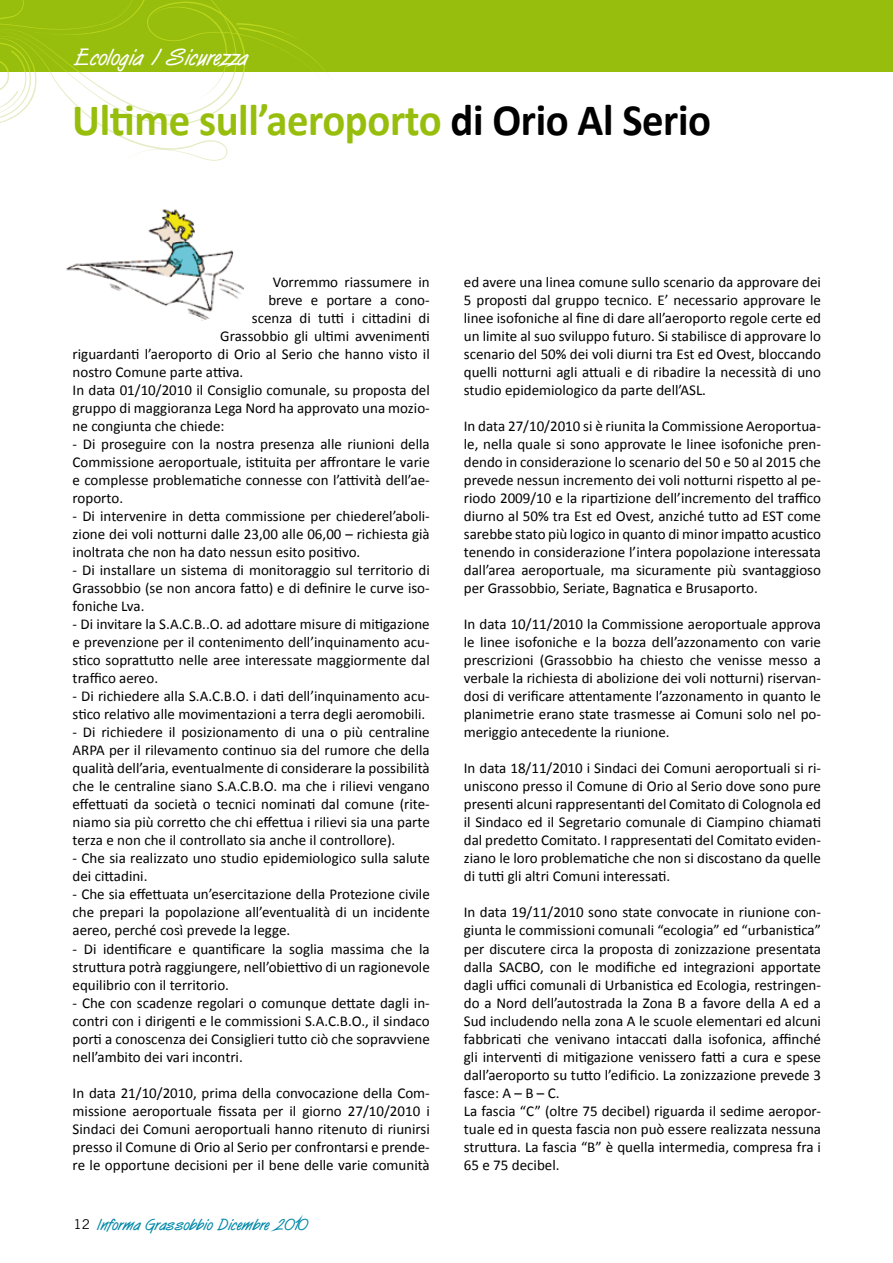
<style>
.page{position:relative;width:893px;height:1263px;background:#fff}
.page>*{position:absolute;margin:0;border:0;box-sizing:border-box;transform-origin:0 0}
.t1{font:700 45px "Calibri";letter-spacing:-.01em;color:#97be0d;scale:.95 1}
.t2{font:700 24px "Surfer";color:#fff}
.t3{font:700 16.5px "Surfer";color:#0088a9}
.t4{font:15px/18px "Calibri";color:#000;text-align:justify}
.s1{color:#000}
.s2{font-family:"Trade Gothic";font-weight:400;font-size:13.5px;color:#000}
</style>
<div class="page">
<img style="left:66px;top:209px;width:178px;height:112px">
<div style="left:0;top:0;width:893px;height:72px;background:#97be0d"></div>
<svg style="left:0;top:0;width:328px;height:161px"></svg>
<h2 class="t2" style="left:74px;top:42px;width:174px">Ecologia / Sicurezza</h2>
<h1 class="t1" style="left:72px;top:91px;width:674px">Ultime sull’aeroporto <span class="s1">di Orio Al Serio</span></h1>
<p class="t4" style="left:273px;top:273px;width:158px">Vorremmo riassumere in</p>
<p class="t4" style="left:268px;top:291px;width:163px">breve e portare a cono-</p>
<p class="t4" style="left:252px;top:309px;width:179px">scenza di tutti i cittadini di</p>
<p class="t4" style="left:220px;top:327px;width:211px">Grassobbio gli ultimi avvenimenti</p>
<p class="t4" style="left:73px;top:345px;width:359px">riguardanti l’aeroporto di Orio al Serio che hanno visto il</p>
<p class="t4" style="left:73px;top:363px;width:172px">nostro Comune parte attiva.</p>
<p class="t4" style="left:73px;top:381px;width:359px">In data 01/10/2010 il Consiglio comunale, su proposta del</p>
<p class="t4" style="left:73px;top:399px;width:359px">gruppo di maggioranza Lega Nord ha approvato una mozio-</p>
<p class="t4" style="left:73px;top:417px;width:153px">ne congiunta che chiede:</p>
<p class="t4" style="left:73px;top:435px;width:359px">- Di proseguire con la nostra presenza alle riunioni della Commissione aeroportuale, istituita per affrontare le varie e complesse problematiche connesse con l’attività dell’ae&shy;roporto.</p>
<p class="t4" style="left:73px;top:507px;width:359px">- Di intervenire in detta commissione per chiederel’aboli&shy;zione dei voli notturni dalle 23,00 alle 06,00 – richiesta già inoltrata che non ha dato nessun esito positivo.</p>
<p class="t4" style="left:73px;top:561px;width:359px">- Di installare un sistema di monitoraggio sul territorio di Grassobbio (se non ancora fatto) e di definire le curve iso&shy;foniche Lva.</p>
<p class="t4" style="left:73px;top:615px;width:359px">- Di invitare la S.A.C.B..O. ad adottare misure di mitigazione e prevenzione per il contenimento dell’inquinamento acu&shy;stico soprattutto nelle aree interessate maggiormente dal traffico aereo.</p>
<p class="t4" style="left:73px;top:687px;width:359px">- Di richiedere alla S.A.C.B.O. i dati dell’inquinamento acu&shy;stico relativo alle movimentazioni a terra degli aeromobili.</p>
<p class="t4" style="left:73px;top:723px;width:359px">- Di richiedere il posizionamento di una o più centraline ARPA per il rilevamento continuo sia del rumore che della qualità dell’aria, eventualmente di considerare la possibilità che le centraline siano S.A.C.B.O. ma che i rilievi vengano effettuati da società o tecnici nominati dal comune (rite&shy;niamo sia più corretto che chi effettua i rilievi sia una parte terza e non che il controllato sia anche il controllore).</p>
<p class="t4" style="left:73px;top:849px;width:359px">- Che sia realizzato uno studio epidemiologico sulla salute dei cittadini.</p>
<p class="t4" style="left:73px;top:885px;width:359px">- Che sia effettuata un’esercitazione della Protezione civile che prepari la popolazione all’eventualità di un incidente aereo, perché così prevede la legge.</p>
<p class="t4" style="left:73px;top:939px;width:359px">- Di identificare e quantificare la soglia massima che la struttura potrà raggiungere, nell’obiettivo di un ragionevole equilibrio con il territorio.</p>
<p class="t4" style="left:73px;top:993px;width:359px">- Che con scadenze regolari o comunque dettate dagli in&shy;contri con i dirigenti e le commissioni S.A.C.B.O., il sindaco porti a conoscenza dei Consiglieri tutto ciò che sopravviene nell’ambito dei vari incontri.</p>
<p class="t4" style="left:73px;top:1083px;width:359px">In data 21/10/2010, prima della convocazione della Com&shy;missione aeroportuale fissata per il giorno 27/10/2010 i Sindaci dei Comuni aeroportuali hanno ritenuto di riunirsi presso il Comune di Orio al Serio per confrontarsi e prende&shy;re le opportune decisioni per il bene delle varie comunità</p>
<p class="t3" style="left:73px;top:1214px;width:236px"><span class="s2">12</span> Informa Grassobbio Dicembre 2010</p>
<p class="t4" style="left:464px;top:273px;width:359px">ed avere una linea comune sullo scenario da approvare dei 5 proposti dal gruppo tecnico. E’ necessario approvare le linee isofoniche al fine di dare all’aeroporto regole certe ed un limite al suo sviluppo futuro. Si stabilisce di approvare lo scenario del 50% dei voli diurni tra Est ed Ovest, bloccando quelli notturni agli attuali e di ribadire la necessità di uno studio epidemiologico da parte dell’ASL.</p>
<p class="t4" style="left:464px;top:417px;width:359px">In data 27/10/2010 si è riunita la Commissione Aeroportua&shy;le, nella quale si sono approvate le linee isofoniche pren&shy;dendo in considerazione lo scenario del 50 e 50 al 2015 che prevede nessun incremento dei voli notturni rispetto al pe&shy;riodo 2009/10 e la ripartizione dell’incremento del traffico diurno al 50% tra Est ed Ovest, anziché tutto ad EST come sarebbe stato più logico in quanto di minor impatto acustico tenendo in considerazione l’intera popolazione interessata dall’area aeroportuale, ma sicuramente più svantaggioso per Grassobbio, Seriate, Bagnatica e Brusaporto.</p>
<p class="t4" style="left:464px;top:615px;width:359px">In data 10/11/2010 la Commissione aeroportuale approva le linee isofoniche e la bozza dell’azzonamento con varie prescrizioni (Grassobbio ha chiesto che venisse messo a verbale la richiesta di abolizione dei voli notturni) riservan&shy;dosi di verificare attentamente l’azzonamento in quanto le planimetrie erano state trasmesse ai Comuni solo nel po&shy;meriggio antecedente la riunione.</p>
<p class="t4" style="left:464px;top:759px;width:359px">In data 18/11/2010 i Sindaci dei Comuni aeroportuali si ri&shy;uniscono presso il Comune di Orio al Serio dove sono pure presenti alcuni rappresentanti del Comitato di Colognola ed il Sindaco ed il Segretario comunale di Ciampino chiamati dal predetto Comitato. I rappresentati del Comitato eviden&shy;ziano le loro problematiche che non si discostano da quelle di tutti gli altri Comuni interessati.</p>
<p class="t4" style="left:464px;top:903px;width:359px;text-align:left">In data 19/11/2010 sono state convocate in riunione con&shy;giunta le commissioni comunali “ecologia” ed “urbanistica” per discutere circa la proposta di zonizzazione presentata dalla SACBO, con le modifiche ed integrazioni apportate dagli uffici comunali di Urbanistica ed Ecologia, restringen&shy;do a Nord dell’autostrada la Zona B a favore della A ed a Sud includendo nella zona A le scuole elementari ed alcuni fabbricati che venivano intaccati dalla isofonica, affinché gli interventi di mitigazione venissero fatti a cura e spese dall’aeroporto su tutto l’edificio. La zonizzazione prevede 3 fasce: A – B – C.<br>La fascia “C” (oltre 75 decibel) riguarda il sedime aeropor&shy;tuale ed in questa fascia non può essere realizzata nessuna struttura. La fascia “B” è quella intermedia, compresa fra i 65 e 75 decibel.</p>
</div>
